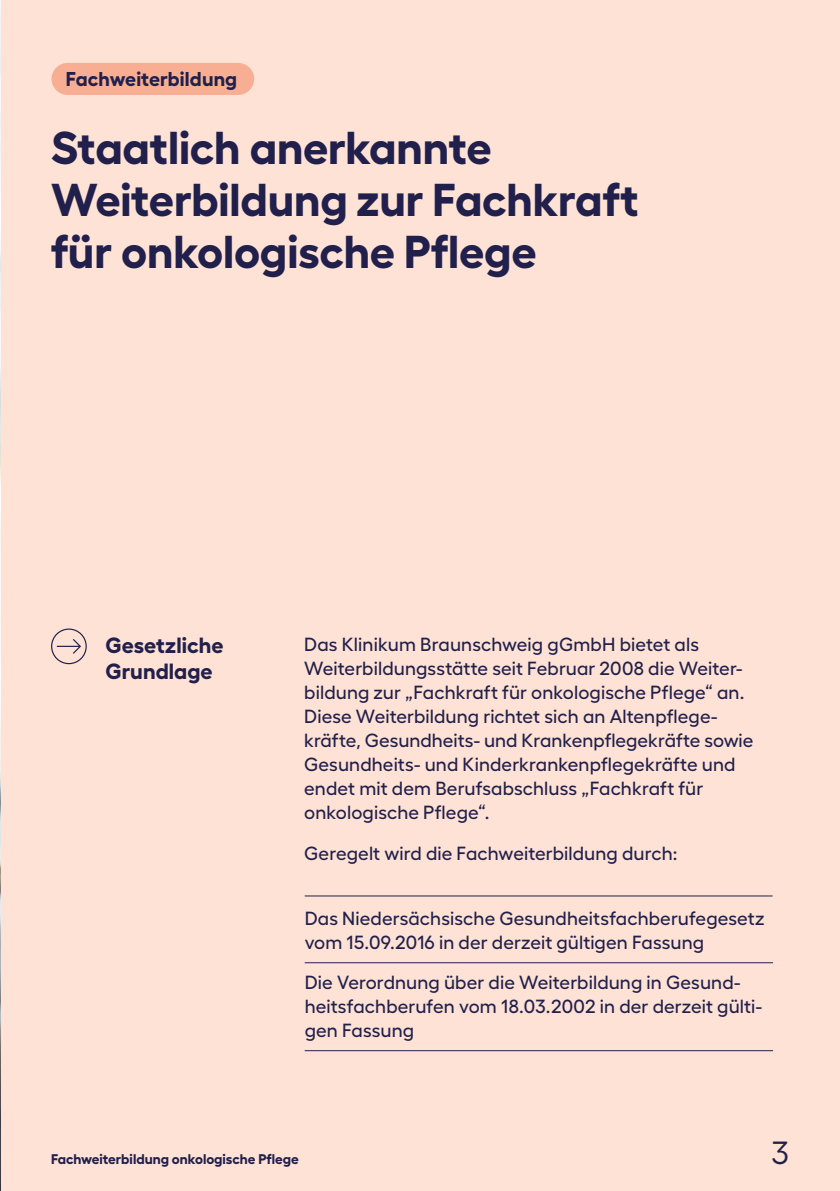
<style>
.page{position:relative;width:840px;height:1191px;background:#fff}
.page>*{position:absolute;margin:0;border:0;box-sizing:border-box;transform-origin:0 0}
.t1{font:700 46px/52px "Hellix";letter-spacing:-.005em;color:#21204c}
.t2{font:32px "Hellix";color:#21204c}
.t3{font:700 22px/26px "Hellix";letter-spacing:.005em;color:#21204c}
.t4{font:700 20px "Hellix";letter-spacing:.005em;color:#21204c}
.t5{font:500 19px/24px "Hellix";letter-spacing:.005em;color:#21204c}
.t6{font:700 14px "Hellix";color:#21204c}
</style>
<div class="page">
<div style="left:0;top:0;width:839px;height:1190px;background:#fee2d5"></div>
<img style="left:0;top:1px;width:1px;height:1188px">
<svg style="left:51px;top:628px;width:36px;height:36px"></svg>
<div style="left:51px;top:63px;width:203px;height:32px;background:#f8ae93;border-radius:16px"></div>
<hr style="left:304px;top:962px;width:468px;height:1px;background:#21204c">
<hr style="left:304px;top:1050px;width:468px;height:1px;background:#21204c">
<hr style="left:304px;top:895px;width:468px;height:1px;background:#21204c">
<p class="t4" style="left:66px;top:63px;width:173px">Fachweiterbildung</p>
<h1 class="t1" style="left:51px;top:116px;width:588px">Staatlich anerkannte<br>Weiterbildung zur Fachkraft für onkologische Pflege</h1>
<p class="t3" style="left:105px;top:629px;width:120px">Gesetzliche<br>Grundlage</p>
<p class="t5" style="left:304px;top:630px;width:450px">Das Klinikum Braunschweig gGmbH bietet als Weiterbildungsstätte seit Februar 2008 die Weiter&shy;bildung zur „Fachkraft für onkologische Pflege“ an.<br>Diese Weiterbildung richtet sich an Altenpflege&shy;kräfte, Gesundheits- und Krankenpflegekräfte sowie Gesundheits- und Kinderkrankenpflegekräfte und endet mit dem Berufsabschluss „Fachkraft für onkologische Pflege“.</p>
<p class="t5" style="left:304px;top:839px;width:374px">Geregelt wird die Fachweiterbildung durch:</p>
<p class="t5" style="left:304px;top:903px;width:461px">Das Niedersächsische Gesundheitsfachberufegesetz vom 15.09.2016 in der derzeit gültigen Fassung</p>
<p class="t5" style="left:304px;top:967px;width:458px">Die Verordnung über die Weiterbildung in Gesund&shy;heitsfachberufen vom 18.03.2002 in der derzeit gülti&shy;gen Fassung</p>
<p class="t6" style="left:51px;top:1147px;width:249px">Fachweiterbildung onkologische Pflege</p>
<h2 class="t2" style="left:771px;top:1127px;width:19px">3</h2>
</div>
